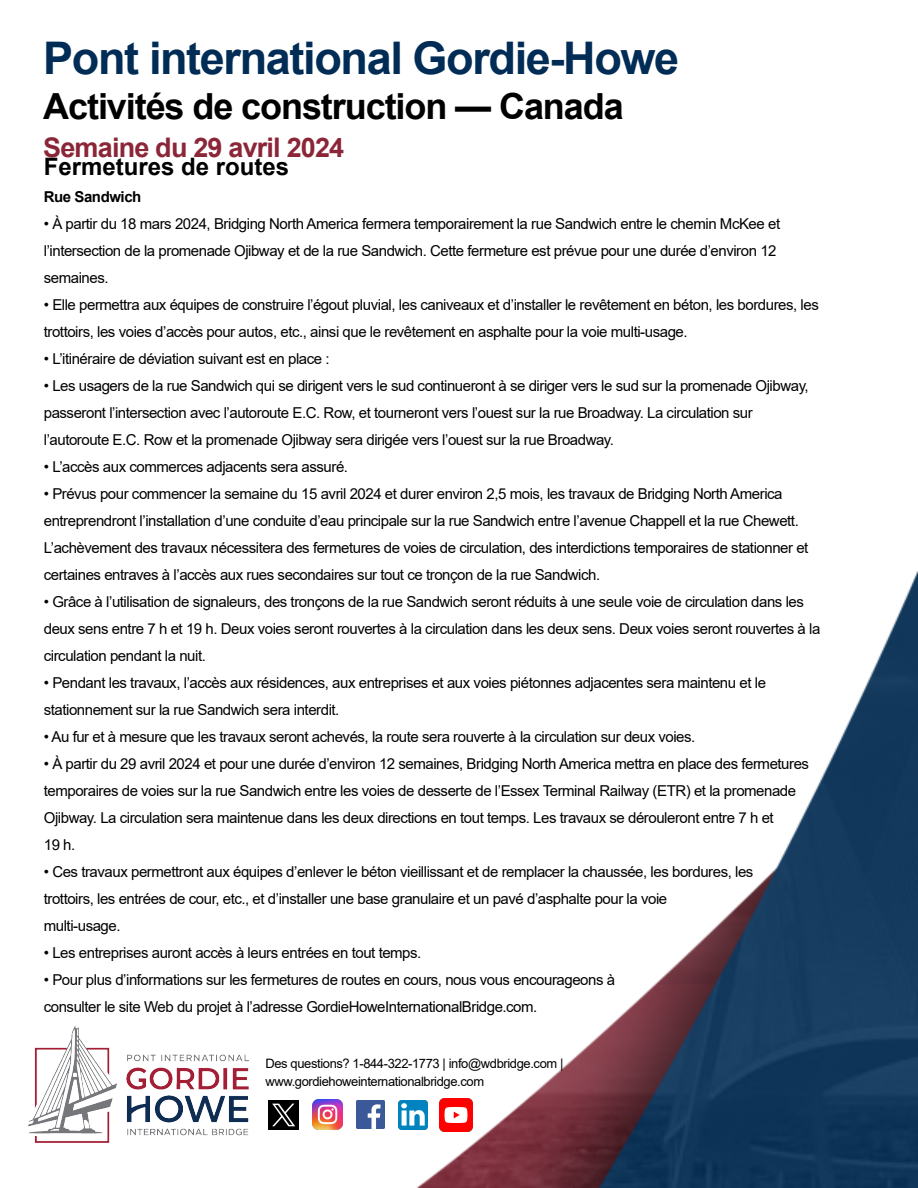
<style>
.page{position:relative;width:918px;height:1188px;background:#fff}
.page>*{position:absolute;margin:0;border:0;box-sizing:border-box;transform-origin:0 0}
.t1{font:700 45px "Arial";letter-spacing:-.03em;color:#002c55}
.t2{font:700 36px "Arial";letter-spacing:-.03em;color:#000}
.t3{font:700 27px "Arial";letter-spacing:-.03em;color:#8b2638}
.t4{font:700 24px "Arial";color:#000}
.t5{font:15px/27px "Arial";letter-spacing:-.03em;color:#000}
.t6{font:700 15px "Arial";letter-spacing:-.03em;color:#000}
.t7{font:12.9px/18px "Arial";letter-spacing:-.03em;color:#000}
</style>
<div class="page">
<img style="left:268px;top:571px;width:650px;height:617px">
<img style="left:28px;top:1026px;width:221px;height:117px">
<img style="left:356px;top:1101px;width:28px;height:28px">
<img style="left:399px;top:1100px;width:29px;height:29px">
<img style="left:440px;top:1099px;width:32px;height:32px">
<img style="left:312px;top:1100px;width:30px;height:30px">
<img style="left:269px;top:1100px;width:29px;height:30px">
<h1 class="t1" style="left:43px;top:26px;width:637px">Pont international Gordie-Howe</h1>
<h2 class="t2" style="left:43px;top:81px;width:582px">Activités de construction — Canada</h2>
<h3 class="t3" style="left:43px;top:128px;width:303px">Semaine du 29 avril 2024</h3>
<h3 class="t4" style="left:44px;top:150px;width:247px">Fermetures de routes</h3>
<p class="t6" style="left:44px;top:186px;width:99px">Rue Sandwich</p>
<p class="t5" style="left:44px;top:210px;width:738px">• À partir du 18 mars 2024, Bridging North America fermera temporairement la rue Sandwich entre le chemin McKee et l’intersection de la promenade Ojibway et de la rue Sandwich. Cette fermeture est prévue pour une durée d’environ 12 semaines.</p>
<p class="t5" style="left:44px;top:291px;width:777px">• Elle permettra aux équipes de construire l’égout pluvial, les caniveaux et d’installer le revêtement en béton, les bordures, les trottoirs, les voies d’accès pour autos, etc., ainsi que le revêtement en asphalte pour la voie multi-usage.</p>
<p class="t5" style="left:44px;top:345px;width:287px">• L’itinéraire de déviation suivant est en place :</p>
<p class="t5" style="left:44px;top:372px;width:766px">• Les usagers de la rue Sandwich qui se dirigent vers le sud continueront à se diriger vers le sud sur la promenade Ojibway, passeront l’intersection avec l’autoroute E.C. Row, et tourneront vers l’ouest sur la rue Broadway. La circulation sur l’autoroute E.C. Row et la promenade Ojibway sera dirigée vers l’ouest sur la rue Broadway.</p>
<p class="t5" style="left:44px;top:453px;width:306px">• L’accès aux commerces adjacents sera assuré.</p>
<p class="t5" style="left:44px;top:480px;width:766px">• Prévus pour commencer la semaine du 15 avril 2024 et durer environ 2,5 mois, les travaux de Bridging North America entreprendront l’installation d’une conduite d’eau principale sur la rue Sandwich entre l’avenue Chappell et la rue Chewett.<br>L’achèvement des travaux nécessitera des fermetures de voies de circulation, des interdictions temporaires de stationner et certaines entraves à l’accès aux rues secondaires sur tout ce tronçon de la rue Sandwich.</p>
<p class="t5" style="left:44px;top:588px;width:778px">• Grâce à l’utilisation de signaleurs, des tronçons de la rue Sandwich seront réduits à une seule voie de circulation dans les deux sens entre 7 h et 19 h. Deux voies seront rouvertes à la circulation dans les deux sens. Deux voies seront rouvertes à la circulation pendant la nuit.</p>
<p class="t5" style="left:44px;top:669px;width:724px">• Pendant les travaux, l’accès aux résidences, aux entreprises et aux voies piétonnes adjacentes sera maintenu et le stationnement sur la rue Sandwich sera interdit.</p>
<p class="t5" style="left:44px;top:723px;width:653px">• Au fur et à mesure que les travaux seront achevés, la route sera rouverte à la circulation sur deux voies.</p>
<p class="t5" style="left:44px;top:750px;width:767px">• À partir du 29 avril 2024 et pour une durée d’environ 12 semaines, Bridging North America mettra en place des fermetures temporaires de voies sur la rue Sandwich entre les voies de desserte de l’Essex Terminal Railway (ETR) et la promenade Ojibway. La circulation sera maintenue dans les deux directions en tout temps. Les travaux se dérouleront entre 7 h et<br>19 h.</p>
<p class="t5" style="left:44px;top:858px;width:711px">• Ces travaux permettront aux équipes d’enlever le béton vieillissant et de remplacer la chaussée, les bordures, les trottoirs, les entrées de cour, etc., et d’installer une base granulaire et un pavé d’asphalte pour la voie<br>multi-usage.</p>
<p class="t5" style="left:44px;top:939px;width:379px">• Les entreprises auront accès à leurs entrées en tout temps.</p>
<p class="t5" style="left:44px;top:966px;width:573px">• Pour plus d’informations sur les fermetures de routes en cours, nous vous encourageons à consulter le site Web du projet à l’adresse GordieHoweInternationalBridge.com.</p>
<p class="t7" style="left:266px;top:1054px;width:299px">Des questions? 1-844-322-1773 | info@wdbridge.com | www.gordiehoweinternationalbridge.com</p>
</div>
